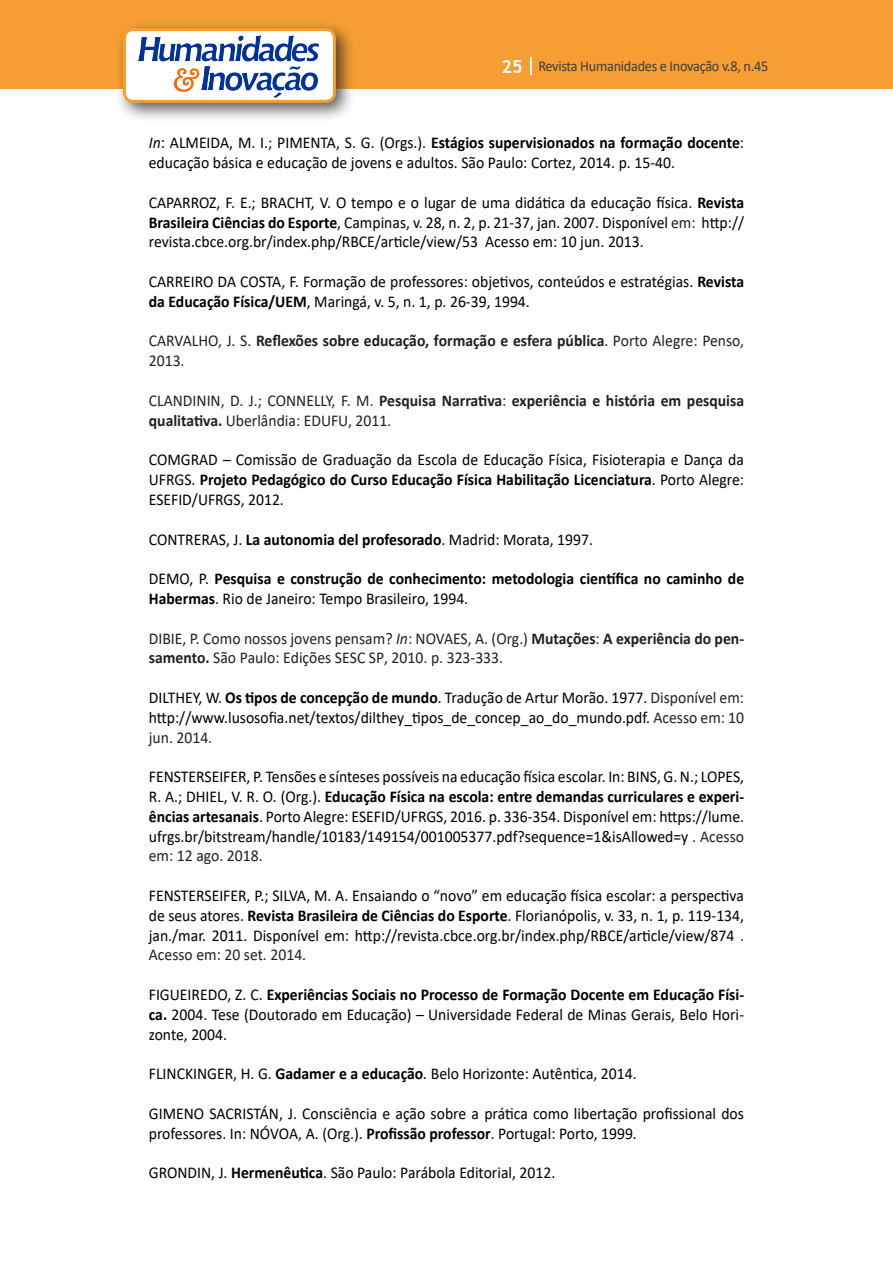
<style>
.page{position:relative;width:893px;height:1263px;background:#fff}
.page>*{position:absolute;margin:0;border:0;box-sizing:border-box;transform-origin:0 0}
.Texto{font:16.5px/19.8px "Calibri";color:#000;text-align:justify;scale:.95 1}
.Texto-2{font:700 16.5px/19.8px "Calibri";color:#231f20;scale:.95 1}
.Titulo_2{font:16.5px/19.8px "Calibri";color:#000;scale:.95 1}
.Texto-3{font:16.5px/19.8px "Calibri";color:#231f20;scale:.95 1}
.Texto-4{font:700 16.5px/19.8px "Calibri";color:#000;scale:.95 1}
.t1{font:15px "Calibri";letter-spacing:-.02em;color:#3e3e3f;scale:.95 1}
.s1{font-family:"Trebuchet MS";font-weight:700;font-size:18px;color:#fff}
.s2{font-style:italic}
.s3{font-weight:700}
.s4{color:#231f20}
.s5{font-weight:400}
</style>
<div class="page">
<div style="left:0;top:0;width:893px;height:88px;background:#f69e34"></div>
<svg style="left:530px;top:57px;width:2px;height:18px"></svg>
<div style="left:115px;top:20px;width:241px;height:103px;background:#231f20;opacity:.75"></div>
<div style="left:125px;top:30px;width:209px;height:71px;background:#fff;border-radius:9px"></div>
<img style="left:138px;top:35px;width:181px;height:62px">
<div style="left:123px;top:28px;width:213px;height:75px;border:3px solid #f69e34;border-radius:9px"></div>
<p class="t1" style="left:501px;top:56px;width:282px"><span class="s1">25</span> Revista Humanidades e Inovação v.8, n.45</p>
<p class="Titulo_2" style="left:149px;top:133px;width:628px"><span class="s2">In</span>: ALMEIDA, M. I.; PIMENTA, S. G. (Orgs.). <span class="s3">Estágios supervisionados na formação docente</span>: educação básica e educação de jovens e adultos. São Paulo: Cortez, 2014. p. 15-40.</p>
<p class="Texto" style="left:149px;top:192px;width:628px">CAPARROZ, F. E.; BRACHT, V. O tempo e o lugar de uma didática da educação física. <span class="s3">Revista Brasileira Ciências do Esporte</span>, Campinas, v. 28, n. 2, p. 21-37, jan. 2007. Disponível <span class="s4">em:</span> http:// revista.cbce.org.br/index.php/RBCE/article/view/53 Acesso em: 10 jun. 2013.</p>
<p class="Texto" style="left:149px;top:271px;width:628px">CARREIRO DA COSTA, F. Formação de professores: objetivos, conteúdos e estratégias. <span class="s3">Revista da Educação Física/UEM</span>, Maringá, v. 5, n. 1, p. 26-39, 1994.</p>
<p class="Texto-2" style="left:149px;top:331px;width:628px"><span class="s5">CARVALHO, J. S.</span> Reflexões sobre educação, formação e esfera pública<span class="s5">. Porto Alegre: Penso,<br>2013.</span></p>
<p class="Texto-2" style="left:149px;top:390px;width:628px"><span class="s5">CLANDININ, D. J.; CONNELLY, F. M.</span> Pesquisa Narrativa<span class="s5">:</span> experiência e história em pesquisa qualitativa. <span class="s5">Uberlândia: EDUFU, 2011.</span></p>
<p class="Texto" style="left:149px;top:449px;width:628px">COMGRAD – Comissão de Graduação da Escola de Educação Física, Fisioterapia e Dança da UFRGS. <span class="s3">Projeto Pedagógico do Curso Educação Física Habilitação Licenciatura</span>. Porto Alegre:<br>ESEFID/UFRGS, 2012.</p>
<p class="Texto" style="left:149px;top:529px;width:469px">CONTRERAS, J. <span class="s3">La autonomia del profesorado</span>. Madrid: Morata, 1997.</p>
<p class="Texto-4" style="left:149px;top:568px;width:628px"><span class="s5">DEMO, P.</span> Pesquisa e construção de conhecimento: metodologia científica no caminho de<br>Habermas<span class="s5">. Rio de Janeiro: Tempo Brasileiro, 1994.</span></p>
<p class="Texto-3" style="left:149px;top:628px;width:628px">DIBIE, P. Como nossos jovens pensam? <span class="s2">In</span>: NOVAES, A. (Org.) <span class="s3">Mutações</span>: <span class="s3">A experiência do pen&shy;samento.</span> São Paulo: Edições SESC SP, 2010. p. 323-333.</p>
<p class="Texto" style="left:149px;top:687px;width:628px">DILTHEY, W. <span class="s3">Os tipos de concepção de mundo</span>. Tradução de Artur Morão. 1977. <span class="s4">Disponível em: </span>http://www.lusosofia.net/textos/dilthey_tipos_de_concep_ao_do_mundo.pdf. <span class="s4">Acesso em: 10 jun. 2014.</span></p>
<p class="Texto" style="left:149px;top:766px;width:628px">FENSTERSEIFER, P. Tensões e sínteses possíveis na educação física escolar. In: BINS, G. N.; LOPES, R. A.; DHIEL, V. R. O. (Org.). <span class="s3">Educação Física na escola: entre demandas curriculares e experi&shy;ências artesanais</span>. Porto Alegre: ESEFID/UFRGS, 2016. p. 336-354. Disponível em: https://lume. ufrgs.br/bitstream/handle/10183/149154/001005377.pdf?sequence=1&amp;isAllowed=y <span class="s4">. Acesso em: 12 ago. 2018.</span></p>
<p class="Texto" style="left:149px;top:885px;width:628px">FENSTERSEIFER, P.; SILVA, M. A. Ensaiando o “novo” em educação física escolar: a perspectiva de seus atores. <span class="s3">Revista Brasileira de Ciências do Esporte</span>. Florianópolis, v. 33, n. 1, p. 119-134, jan./mar. 2011. Disponível em: http://revista.cbce.org.br/index.php/RBCE/article/view/874 <span class="s4">.<br>Acesso em: 20 set. 2014.</span></p>
<p class="Texto" style="left:149px;top:984px;width:628px">FIGUEIREDO, Z. C. <span class="s3">Experiências Sociais no Processo de Formação Docente em Educação Físi&shy;ca.</span> 2004. Tese (Doutorado em Educação) – Universidade Federal de Minas Gerais, Belo Hori&shy;zonte, 2004.</p>
<p class="Texto" style="left:149px;top:1063px;width:515px">FLINCKINGER, H. G. <span class="s3">Gadamer e a educação</span><span class="s2">.</span> Belo Horizonte: Autêntica, 2014.</p>
<p class="Texto" style="left:149px;top:1103px;width:628px">GIMENO SACRISTÁN, J. Consciência e ação sobre a prática como libertação profissional dos professores. In: NÓVOA, A. (Org.). <span class="s3">Profissão professor</span>. Portugal: Porto, 1999.</p>
<p class="Texto" style="left:149px;top:1162px;width:429px">GRONDIN, J. <span class="s3">Hermenêutica</span>. São Paulo: Parábola Editorial, 2012.</p>
</div>
